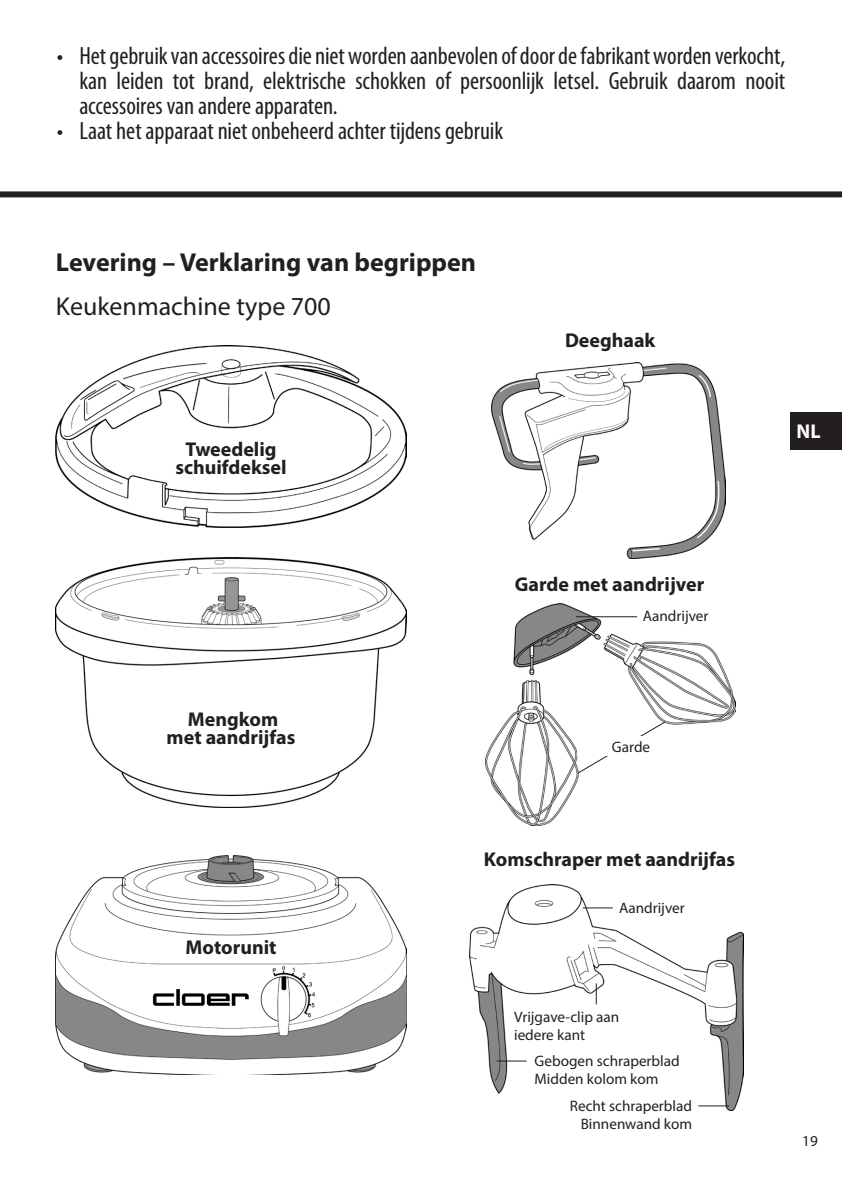
<style>
.page{position:relative;width:842px;height:1191px;background:#fff}
.page>*{position:absolute;margin:0;border:0;box-sizing:border-box;transform-origin:0 0}
.t1{font:700 26px "Myriad Pro";color:#231f20}
.t2{font:26px "Myriad Pro";color:#231f20}
.t3{font:condensed 25px/25px "Myriad Pro";letter-spacing:-.005em;color:#231f20;text-align:justify}
.t4{font:700 20px/18px "Myriad Pro";color:#231f20;text-align:center}
.t5{font:700 20px "Myriad Pro";color:#fff}
.t6{font:15.2px/18px "Myriad Pro";color:#231f20}
</style>
<div class="page">
<div style="left:791px;top:412px;width:51px;height:37px;background:#231f20"></div>
<img style="left:56px;top:345px;width:350px;height:182px">
<img style="left:56px;top:557px;width:350px;height:251px">
<img style="left:56px;top:856px;width:350px;height:219px">
<img style="left:491px;top:362px;width:234px;height:196px">
<img style="left:485px;top:603px;width:250px;height:223px">
<svg style="left:576px;top:720px;width:91px;height:54px"></svg>
<div style="left:577px;top:736px;width:108px;height:20px;background:#fff"></div>
<hr style="left:576px;top:616px;width:61px;height:1px;background:#231f20">
<img style="left:470px;top:884px;width:273px;height:226px">
<svg style="left:596px;top:983px;width:1px;height:21px"></svg>
<hr style="left:496px;top:1060px;width:31px;height:1px;background:#231f20">
<hr style="left:583px;top:907px;width:30px;height:1px;background:#231f20">
<hr style="left:698px;top:1105px;width:31px;height:1px;background:#231f20">
<div style="left:0;top:191px;width:842px;height:6px;background:#231f20"></div>
<p class="t3" style="left:79px;top:43px;width:707px;text-indent:-23px">• Het gebruik van accessoires die niet worden aanbevolen of door de fabrikant worden verkocht, kan leiden tot brand, elektrische schokken of persoonlijk letsel. Gebruik daarom nooit accessoires van andere apparaten.</p>
<p class="t3" style="left:57px;top:118px;width:448px">• Laat het apparaat niet onbeheerd achter tijdens gebruik</p>
<p class="t1" style="left:56px;top:245px;width:422px">Levering – Verklaring van begrippen</p>
<p class="t2" style="left:56px;top:290px;width:276px">Keukenmachine type 700</p>
<p class="t4" style="left:175px;top:439px;width:113px">Tweedelig schuifdeksel</p>
<p class="t4" style="left:565px;top:331px;width:92px">Deeghaak</p>
<p class="t4" style="left:167px;top:709px;width:130px">Mengkom met aandrijfas</p>
<p class="t4" style="left:186px;top:938px;width:93px">Motorunit</p>
<p class="t4" style="left:515px;top:574px;width:191px">Garde met aandrijver</p>
<p class="t6" style="left:643px;top:607px;width:67px">Aandrijver</p>
<p class="t6" style="left:612px;top:737px;width:40px">Garde</p>
<p class="t4" style="left:484px;top:849px;width:253px">Komschraper met aandrijfas</p>
<p class="t6" style="left:619px;top:898px;width:67px">Aandrijver</p>
<p class="t6" style="left:514px;top:1007px;width:107px">Vrijgave-clip aan iedere kant</p>
<p class="t6" style="left:535px;top:1052px;width:147px">Gebogen schraperblad<br>Midden kolom kom</p>
<p class="t6" style="left:570px;top:1096px;width:124px;text-align:right">Recht schraperblad<br>Binnenwand kom</p>
<p class="t5" style="left:797px;top:418px;width:26px">NL</p>
<p class="t6" style="left:802px;top:1131px;width:17px">19</p>
</div>
